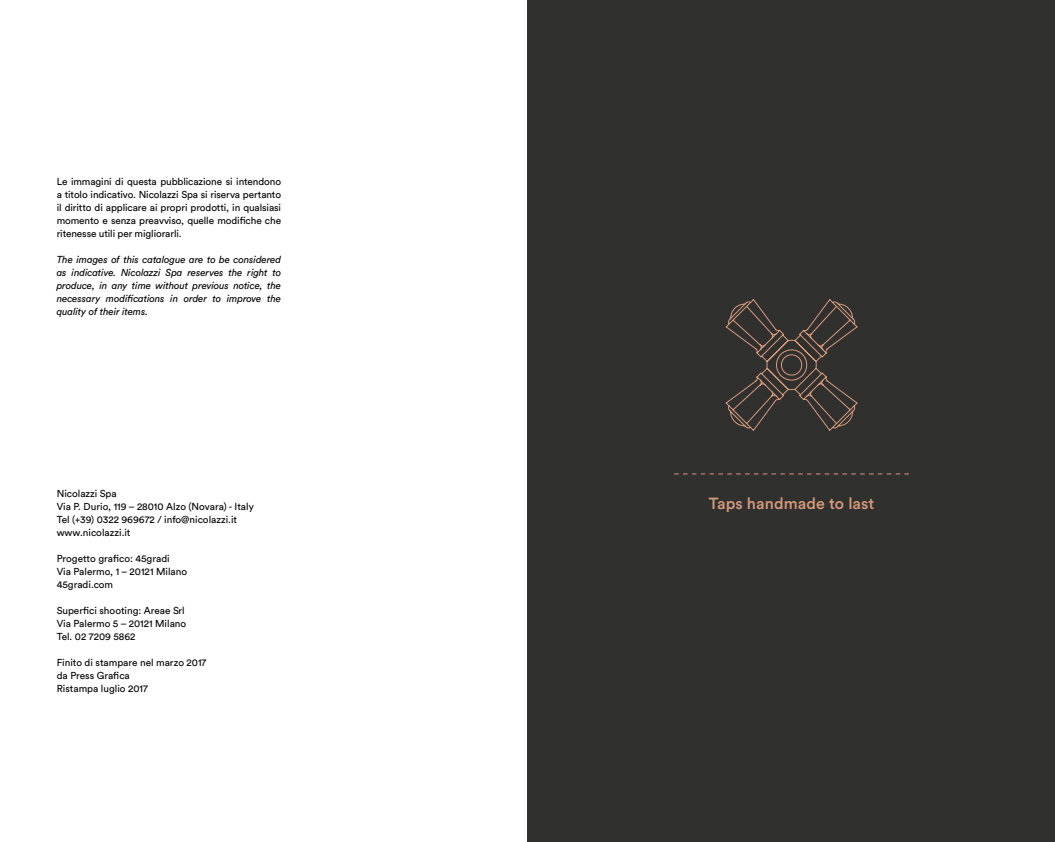
<style>
.page{position:relative;width:1055px;height:842px;background:#fff}
.page>*{position:absolute;margin:0;border:0;box-sizing:border-box;transform-origin:0 0}
.t1{font:500 16px "Circular Std";letter-spacing:.005em;color:#d69a7b}
.t2{font:10px/13px "Circular Std";color:#000}
.t3{font:italic 10px/13px "Circular Std";letter-spacing:-.01em;color:#000;text-align:justify}
</style>
<div class="page">
<div style="left:527px;top:0;width:527px;height:842px;background:#30302f"></div>
<svg style="left:674px;top:473px;width:234px;height:1px"></svg>
<svg style="left:725px;top:299px;width:133px;height:132px"></svg>
<p class="t2" style="left:57px;top:175px;width:226px;text-align:justify">Le immagini di questa pubblicazione si intendono a titolo indicativo. Nicolazzi Spa si riserva pertanto il diritto di applicare ai propri prodotti, in qualsiasi momento e senza preavviso, quelle modifiche che ritenesse utili per migliorarli.</p>
<p class="t3" style="left:57px;top:253px;width:226px">The images of this catalogue are to be considered as indicative. Nicolazzi Spa reserves the right to produce, in any time without previous notice, the necessary modifications in order to improve the quality of their items.</p>
<p class="t2" style="left:57px;top:487px;width:199px">Nicolazzi Spa<br>Via P. Durio, 119 – 28010 Alzo (Novara) - Italy<br>Tel (+39) 0322 969672 / info@nicolazzi.it www.nicolazzi.it</p>
<p class="t2" style="left:57px;top:552px;width:132px">Progetto grafico: 45gradi<br>Via Palermo, 1 – 20121 Milano<br>45gradi.com</p>
<p class="t2" style="left:57px;top:604px;width:131px">Superfici shooting: Areae Srl<br>Via Palermo 5 – 20121 Milano<br>Tel. 02 7209 5862</p>
<p class="t2" style="left:57px;top:656px;width:151px">Finito di stampare nel marzo 2017 da Press Grafica<br>Ristampa luglio 2017</p>
<h1 class="t1" style="left:708px;top:493px;width:167px">Taps handmade to last</h1>
</div>
